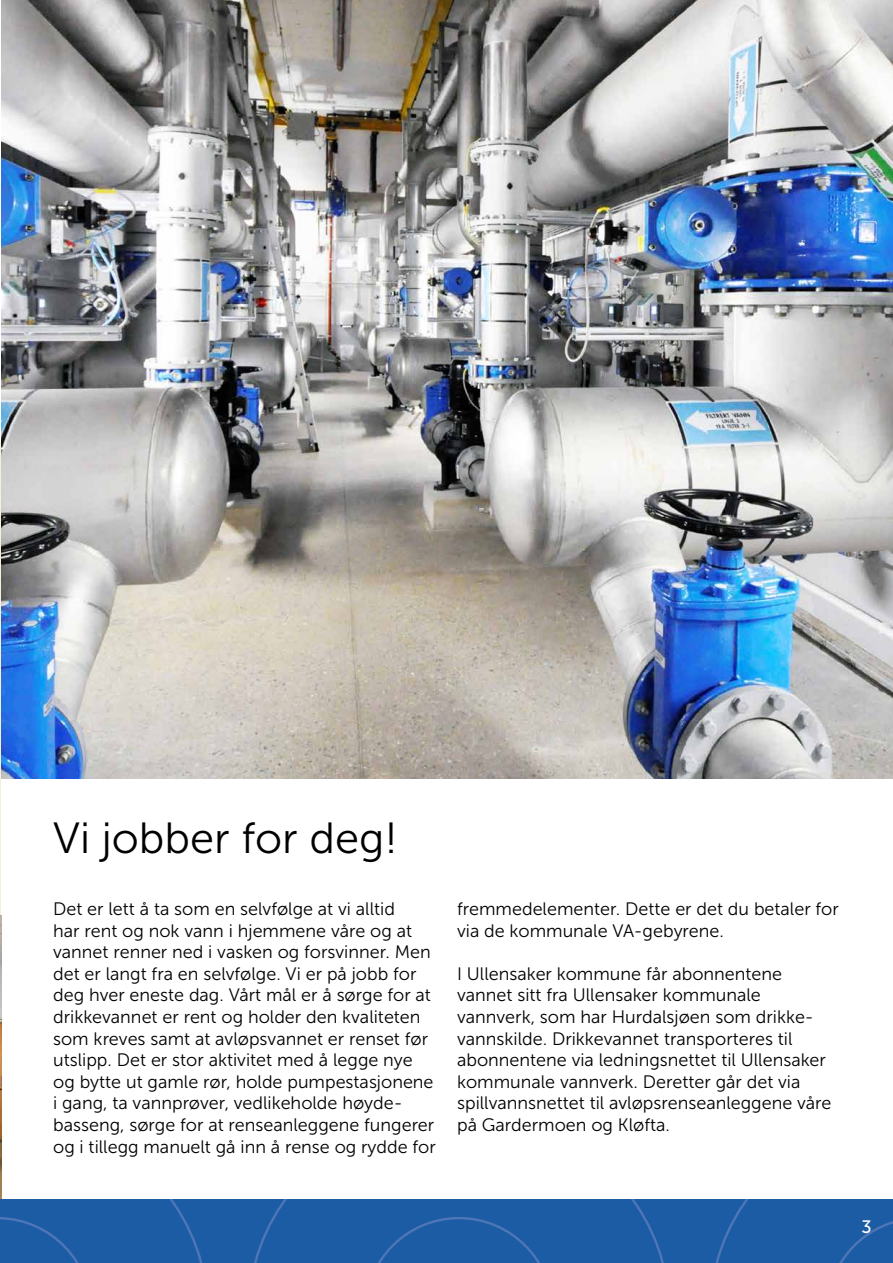
<style>
.page{position:relative;width:893px;height:1263px;background:#fff}
.page>*{position:absolute;margin:0;border:0;box-sizing:border-box;transform-origin:0 0}
.t1{font:43.5px "Museo Sans 300";color:#000}
.t2{font:18px/21.6px "Museo Sans 300";color:#000}
.t3{font:18px "Museo Sans 500";color:#fff}
</style>
<div class="page">
<img style="left:0;top:0;width:1px;height:474px">
<img style="left:0;top:915px;width:1px;height:284px">
<div style="left:0;top:1199px;width:893px;height:64px;background:#1b5ca4"></div>
<img style="left:1px;top:0;width:892px;height:778px">
<h1 class="t1" style="left:53px;top:815px;width:346px">Vi jobber for deg!</h1>
<p class="t2" style="left:53px;top:898px;width:384px">Det er lett å ta som en selvfølge at vi alltid<br>har rent og nok vann i hjemmene våre og at vannet renner ned i vasken og forsvinner. Men det er langt fra en selvfølge. Vi er på jobb for deg hver eneste dag. Vårt mål er å sørge for at drikkevannet er rent og holder den kvaliteten som kreves samt at avløpsvannet er renset før utslipp. Det er stor aktivitet med å legge nye og bytte ut gamle rør, holde pumpestasjonene i gang, ta vannprøver, vedlikeholde høyde&shy;basseng, sørge for at renseanleggene fungerer og i tillegg manuelt gå inn å rense og rydde for</p>
<p class="t2" style="left:457px;top:898px;width:383px">fremmedelementer. Dette er det du betaler for via de kommunale VA-gebyrene.</p>
<p class="t2" style="left:457px;top:963px;width:376px">I Ullensaker kommune får abonnentene vannet sitt fra Ullensaker kommunale vannverk, som har Hurdalsjøen som drikke&shy;vannskilde. Drikkevannet transporteres til abonnentene via ledningsnettet til Ullensaker kommunale vannverk. Deretter går det via spillvannsnettet til avløpsrenseanleggene våre på Gardermoen og Kløfta.</p>
<p class="t3" style="left:861px;top:1216px;width:12px">3</p>
</div>
